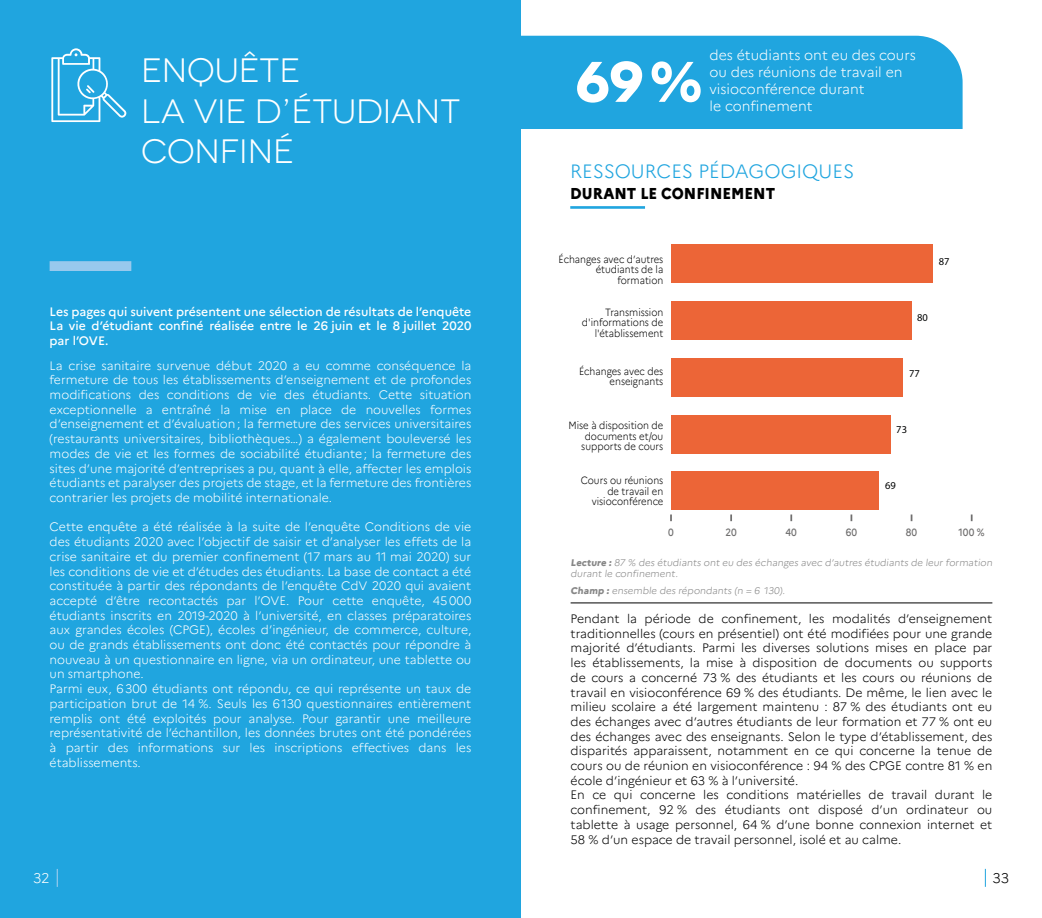
<style>
.page{position:relative;width:1042px;height:918px;background:#fff}
.page>*{position:absolute;margin:0;border:0;box-sizing:border-box;transform-origin:0 0}
.t1{font:700 57.05px "Novecentowide";color:#fff}
.t2{font:33.77px/40.6px "Novecentowide";color:#fff}
.t3{font:300 19.25px "Marianne";color:#20a5df}
.t4{font:800 15.75px "Marianne";color:#000;scale:.93 1}
.t5{font:300 14px/16.8px "Marianne";color:#fff}
.t6{font:300 14px "Marianne";color:#000}
.t7{font:300 12.25px/14.7px "Marianne";color:#fff;text-align:justify}
.t8{font:300 12.25px/14.7px "Marianne";color:#000}
.t9{font:500 12.25px/14.7px "Marianne";color:#fff;text-align:justify}
.t10{font:300 10.5px/10.5px "Marianne";color:#000;text-align:right;scale:.9 1}
.t11{font:500 10.5px "Marianne";color:#706f6f;scale:.9 1}
.t12{font:500 condensed 10.5px "Helvetica Neue";color:#010202}
.t13{font:300 9.62px/11.5px "Marianne";color:#878787}
.s1{font-weight:800}
</style>
<div class="page">
<div style="left:521px;top:36px;width:441px;height:93px;background:#20a5df"></div>
<div style="left:0;top:0;width:521px;height:918px;background:#20a5df"></div>
<div style="left:50px;top:261px;width:81px;height:10px;background:#98c9ed"></div>
<svg style="left:51px;top:48px;width:75px;height:74px"></svg>
<hr style="left:570px;top:206px;width:75px;height:3px;background:#20a5df">
<hr style="left:570px;top:602px;width:422px;height:1px;background:#000">
<svg style="left:670px;top:514px;width:2px;height:7px"></svg>
<svg style="left:730px;top:514px;width:2px;height:7px"></svg>
<svg style="left:790px;top:514px;width:2px;height:7px"></svg>
<svg style="left:850px;top:514px;width:2px;height:7px"></svg>
<svg style="left:910px;top:514px;width:2px;height:7px"></svg>
<div style="left:671px;top:244px;width:261px;height:38px;background:#ec6537"></div>
<div style="left:671px;top:301px;width:240px;height:38px;background:#ec6537"></div>
<div style="left:671px;top:358px;width:231px;height:38px;background:#ec6537"></div>
<div style="left:671px;top:415px;width:219px;height:38px;background:#ec6537"></div>
<div style="left:671px;top:471px;width:207px;height:38px;background:#ec6537"></div>
<svg style="left:985px;top:869px;width:1px;height:18px"></svg>
<svg style="left:57px;top:869px;width:1px;height:18px"></svg>
<h2 class="t2" style="left:141px;top:50px;width:321px">ENQUÊTE<br>LA VIE D’ÉTUDIANT<br>CONFINÉ</h2>
<p class="t5" style="left:709px;top:47px;width:208px">des étudiants ont eu des cours ou des réunions de travail en visioconférence durant</p>
<h1 class="t1" style="left:575px;top:46px;width:128px">69 %</h1>
<p class="t5" style="left:709px;top:97px;width:104px">le confinement</p>
<h3 class="t3" style="left:570px;top:160px;width:285px">RESSOURCES PÉDAGOGIQUES</h3>
<p class="t4" style="left:570px;top:184px;width:222px">DURANT LE CONFINEMENT</p>
<p class="t10" style="left:558px;top:253px;width:118px">Échanges avec d’autres étudiants de la formation</p>
<p class="t12" style="left:938px;top:255px;width:12px">87</p>
<p class="t9" style="left:50px;top:304px;width:423px">Les pages qui suivent présentent une sélection de résultats de l’enquête La vie d’étudiant confiné réalisée entre le 26 juin et le 8 juillet 2020 par l’OVE.</p>
<p class="t7" style="left:50px;top:358px;width:423px">La crise sanitaire survenue début 2020 a eu comme conséquence la fermeture de tous les établissements d’enseignement et de profondes modifications des conditions de vie des étudiants. Cette situation exceptionnelle a entraîné la mise en place de nouvelles formes d’enseignement et d’évaluation; la fermeture des services universitaires (restaurants universitaires, bibliothèques…) a également bouleversé les modes de vie et les formes de sociabilité étudiante; la fermeture des sites d’une majorité d’entreprises a pu, quant à elle, affecter les emplois étudiants et paralyser des projets de stage, et la fermeture des frontières contrarier les projets de mobilité internationale.</p>
<p class="t7" style="left:50px;top:519px;width:423px;text-align:left">Cette enquête a été réalisée à la suite de l’enquête Conditions de vie des étudiants 2020 avec l’objectif de saisir et d’analyser les effets de la crise sanitaire et du premier confinement (17 mars au 11 mai 2020) sur les conditions de vie et d’études des étudiants. La base de contact a été constituée à partir des répondants de l’enquête CdV 2020 qui avaient accepté d’être recontactés par l’OVE. Pour cette enquête, 45000 étudiants inscrits en 2019-2020 à l’université, en classes préparatoires aux grandes écoles (CPGE), écoles d’ingénieur, de commerce, culture, ou de grands établissements ont donc été contactés pour répondre à nouveau à un questionnaire en ligne, via un ordinateur, une tablette ou un smartphone.<br>Parmi eux, 6300 étudiants ont répondu, ce qui représente un taux de participation brut de 14 %. Seuls les 6130 questionnaires entièrement remplis ont été exploités pour analyse. Pour garantir une meilleure représentativité de l’échantillon, les données brutes ont été pondérées à partir des informations sur les inscriptions effectives dans les établissements.</p>
<p class="t10" style="left:582px;top:307px;width:92px">Transmission d'informations de l'établissement</p>
<p class="t10" style="left:579px;top:366px;width:95px">Échanges avec des enseignants</p>
<p class="t10" style="left:568px;top:420px;width:107px">Mise à disposition de documents et/ou supports de cours</p>
<p class="t10" style="left:581px;top:475px;width:93px">Cours ou réunions de travail en visioconférence</p>
<p class="t12" style="left:917px;top:311px;width:12px">80</p>
<p class="t12" style="left:909px;top:367px;width:12px">77</p>
<p class="t12" style="left:896px;top:423px;width:12px">73</p>
<p class="t12" style="left:885px;top:479px;width:12px">69</p>
<p class="t11" style="left:668px;top:526px;width:8px">0</p>
<p class="t11" style="left:725px;top:526px;width:14px">20</p>
<p class="t11" style="left:785px;top:526px;width:14px">40</p>
<p class="t11" style="left:846px;top:526px;width:14px">60</p>
<p class="t11" style="left:906px;top:526px;width:14px">80</p>
<p class="t11" style="left:958px;top:526px;width:31px">100 %</p>
<p class="t13" style="left:570px;top:556px;width:425px"><span class="s1">Lecture :</span> 87 % des étudiants ont eu des échanges avec d’autres étudiants de leur formation durant le confinement.</p>
<p class="t13" style="left:570px;top:584px;width:217px"><span class="s1">Champ :</span> ensemble des répondants (n = 6 130).</p>
<p class="t8" style="left:570px;top:611px;width:423px">Pendant la période de confinement, les modalités d’enseignement traditionnelles (cours en présentiel) ont été modifiées pour une grande majorité d’étudiants. Parmi les diverses solutions mises en place par les établissements, la mise à disposition de documents ou supports de cours a concerné 73 % des étudiants et les cours ou réunions de travail en visioconférence 69 % des étudiants. De même, le lien avec le milieu scolaire a été largement maintenu : 87 % des étudiants ont eu des échanges avec d’autres étudiants de leur formation et 77 % ont eu des échanges avec des enseignants. Selon le type d’établissement, des disparités apparaissent, notamment en ce qui concerne la tenue de cours ou de réunion en visioconférence : 94 % des CPGE contre 81 % en école d’ingénieur et 63 % à l’université.<br>En ce qui concerne les conditions matérielles de travail durant le confinement, 92 % des étudiants ont disposé d’un ordinateur ou tablette à usage personnel, 64 % d’une bonne connexion internet et 58 % d’un espace de travail personnel, isolé et au calme.</p>
<p class="t5" style="left:33px;top:869px;width:18px">32</p>
<p class="t6" style="left:992px;top:869px;width:18px">33</p>
</div>
